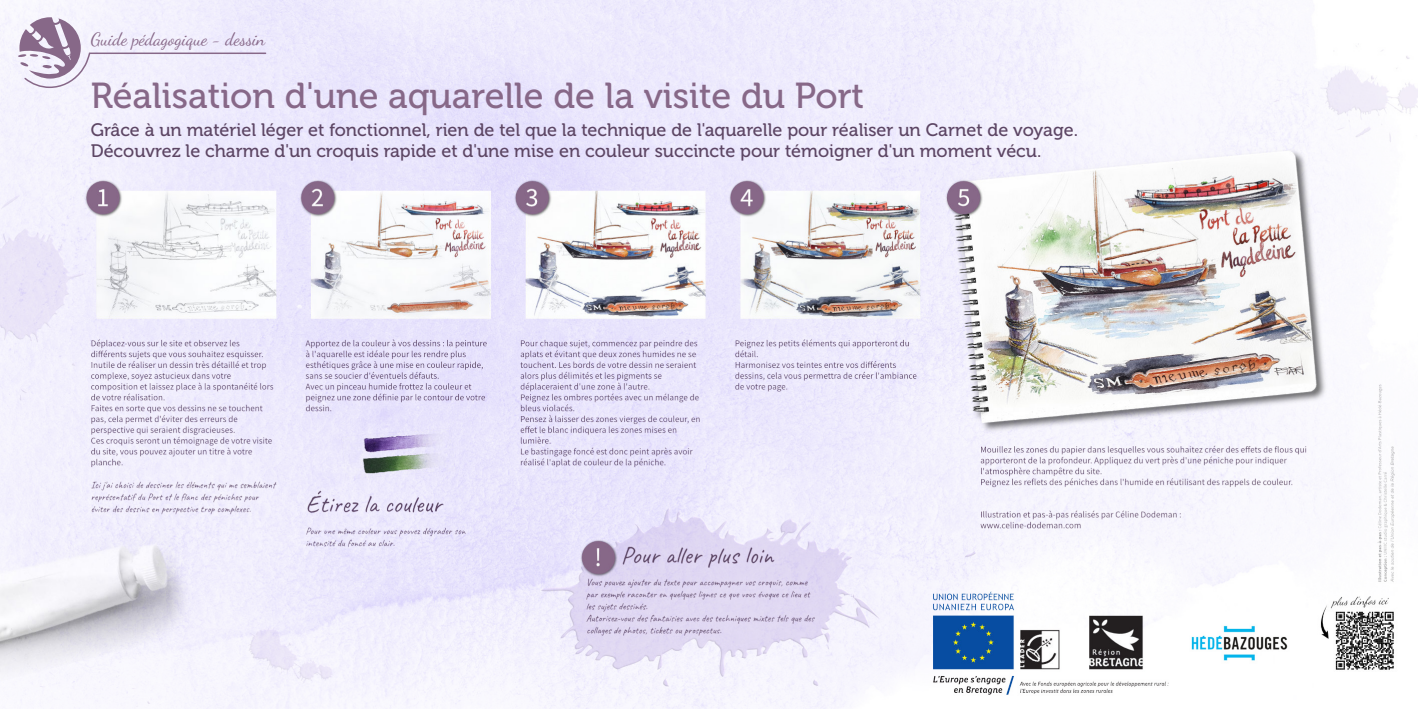
<style>
.page{position:relative;width:1418px;height:709px;background:#fff}
.page>*{position:absolute;margin:0;border:0;box-sizing:border-box;transform-origin:0 0}
.t1{font:36px "Museo 500";color:#876888}
.t2{font:18px/20.5px "Museo 500";color:#5d4664}
.t3{font:18px "Dancing Script";color:#876888}
</style>
<div class="page">
<img style="left:0;top:0;width:1417px;height:709px">
<svg style="left:18px;top:17px;width:249px;height:72px"></svg>
<p class="t3" style="left:91px;top:28px;width:176px">Guide pédagogique - dessin</p>
<h1 class="t1" style="left:91px;top:81px;width:775px">Réalisation d'une aquarelle de la visite du Port</h1>
<p class="t2" style="left:91px;top:122px;width:988px">Grâce à un matériel léger et fonctionnel, rien de tel que la technique de l'aquarelle pour réaliser un Carnet de voyage.<br>Découvrez le charme d'un croquis rapide et d'une mise en couleur succincte pour témoigner d'un moment vécu.</p>
</div>
